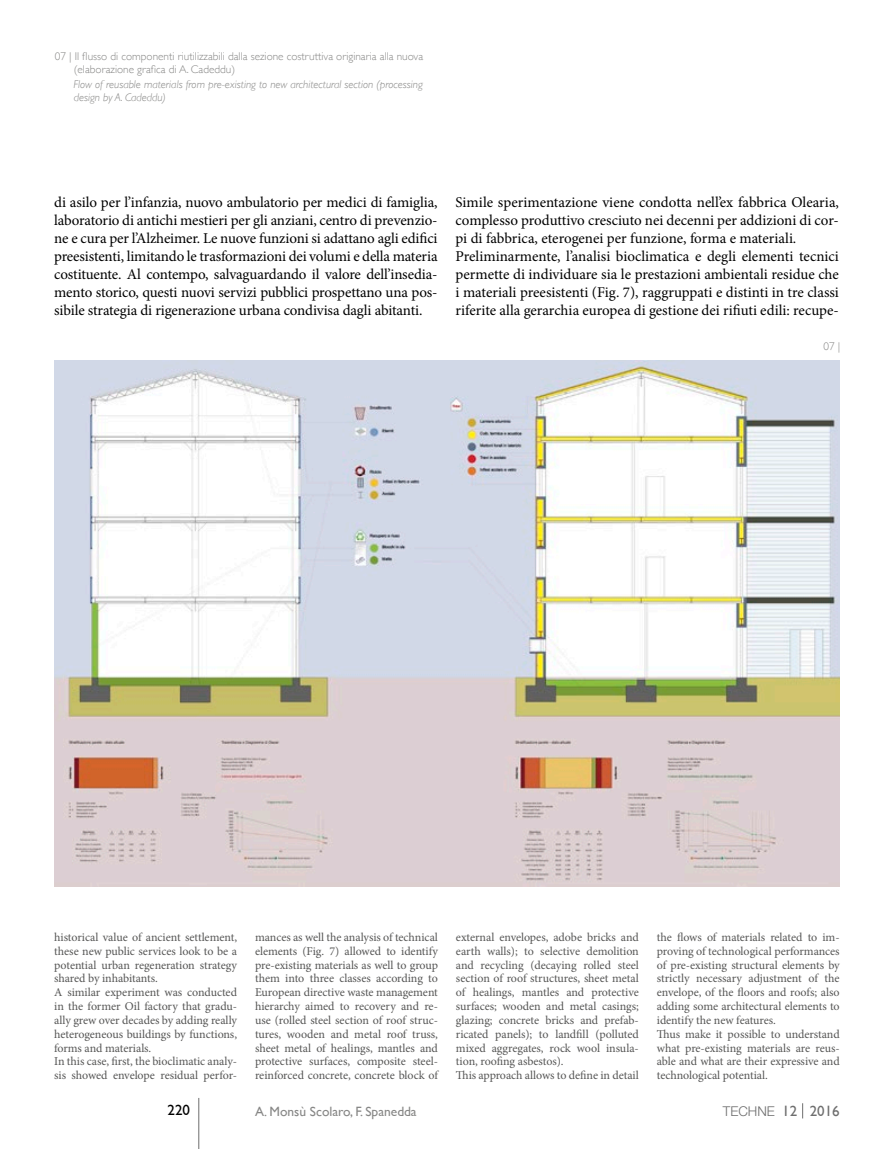
<style>
.page{position:relative;width:893px;height:1149px;background:#fff}
.page>*{position:absolute;margin:0;border:0;box-sizing:border-box;transform-origin:0 0}
.t1{font:15px/18px "Minion Pro";color:#000;text-align:justify}
.t2{font:15px "Gill Sans";color:#000}
.t3{font:13.5px "Gill Sans";color:#878786}
.t4{font:300 13.5px "Helvetica Neue";color:#6e6e6e}
.t5{font:12px/13.8px "Minion Pro";letter-spacing:-.005em;color:#565655}
.t6{font:300 11.25px/12.8px "Gill Sans";color:#878786}
.t7{font:italic 300 11.25px/12.8px "Gill Sans";color:#878786}
.s1{font-family:"Gill Sans";font-weight:400;font-size:15px}
</style>
<div class="page">
<svg style="left:802px;top:1103px;width:1px;height:15px"></svg>
<hr style="left:198px;top:1097px;width:1px;height:51px;background:#6e6e6e">
<img style="left:55px;top:360px;width:785px;height:526px">
<p class="t6" style="left:74px;top:50px;width:351px;text-indent:-19px">07 | Il flusso di componenti riutilizzabili dalla sezione costruttiva originaria alla nuova (elaborazione grafica di A. Cadeddu)</p>
<p class="t7" style="left:73px;top:78px;width:351px">Flow of reusable materials from pre-existing to new architectural section (processing design by A. Cadeddu)</p>
<p class="t1" style="left:54px;top:193px;width:385px">di asilo per l’infanzia, nuovo ambulatorio per medici di famiglia, laboratorio di antichi mestieri per gli anziani, centro di prevenzio&shy;ne e cura per l’Alzheimer. Le nuove funzioni si adattano agli edifici preesistenti, limitando le trasformazioni dei volumi e della materia costituente. Al contempo, salvaguardando il valore dell’insedia&shy;mento storico, questi nuovi servizi pubblici prospettano una pos&shy;sibile strategia di rigenerazione urbana condivisa dagli abitanti.</p>
<p class="t1" style="left:456px;top:193px;width:385px;text-align:left">Simile sperimentazione viene condotta nell’ex fabbrica Olearia, complesso produttivo cresciuto nei decenni per addizioni di cor&shy;pi di fabbrica, eterogenei per funzione, forma e materiali.<br>Preliminarmente, l’analisi bioclimatica e degli elementi tecnici permette di individuare sia le prestazioni ambientali residue che i materiali preesistenti (Fig. 7), raggruppati e distinti in tre classi riferite alla gerarchia europea di gestione dei rifiuti edili: recupe-</p>
<p class="t6" style="left:823px;top:339px;width:18px">07 |</p>
<p class="t5" style="left:54px;top:930px;width:184px">historical value of ancient settlement, these new public services look to be a potential urban regeneration strategy shared by inhabitants.<br>A similar experiment was conducted in the former Oil factory that gradu&shy;ally grew over decades by adding really heterogeneous buildings by functions, forms and materials.<br>In this case, first, the bioclimatic analy&shy;sis showed envelope residual perfor-</p>
<p class="t5" style="left:255px;top:930px;width:184px;text-align:justify">mances as well the analysis of technical elements (Fig. 7) allowed to identify pre-existing materials as well to group them into three classes according to European directive waste management hierarchy aimed to recovery and re&shy;use (rolled steel section of roof struc&shy;tures, wooden and metal roof truss, sheet metal of healings, mantles and protective surfaces, composite steel&shy;reinforced concrete, concrete block of</p>
<p class="t5" style="left:456px;top:930px;width:184px">external envelopes, adobe bricks and earth walls); to selective demolition and recycling (decaying rolled steel section of roof structures, sheet metal of healings, mantles and protective surfaces; wooden and metal casings; glazing; concrete bricks and prefab&shy;ricated panels); to landfill (polluted mixed aggregates, rock wool insula&shy;tion, roofing asbestos).<br>This approach allows to define in detail</p>
<p class="t5" style="left:657px;top:930px;width:184px">the flows of materials related to im&shy;proving of technological performances of pre-existing structural elements by strictly necessary adjustment of the envelope, of the floors and roofs; also adding some architectural elements to identify the new features.<br>Thus make it possible to understand what pre-existing materials are reus&shy;able and what are their expressive and technological potential.</p>
<p class="t2" style="left:168px;top:1100px;width:24px">220</p>
<p class="t3" style="left:255px;top:1102px;width:163px">A. Monsù Scolaro, F. Spanedda</p>
<p class="t4" style="left:723px;top:1102px;width:118px">TECHNE <span class="s1">12 2016</span></p>
</div>
